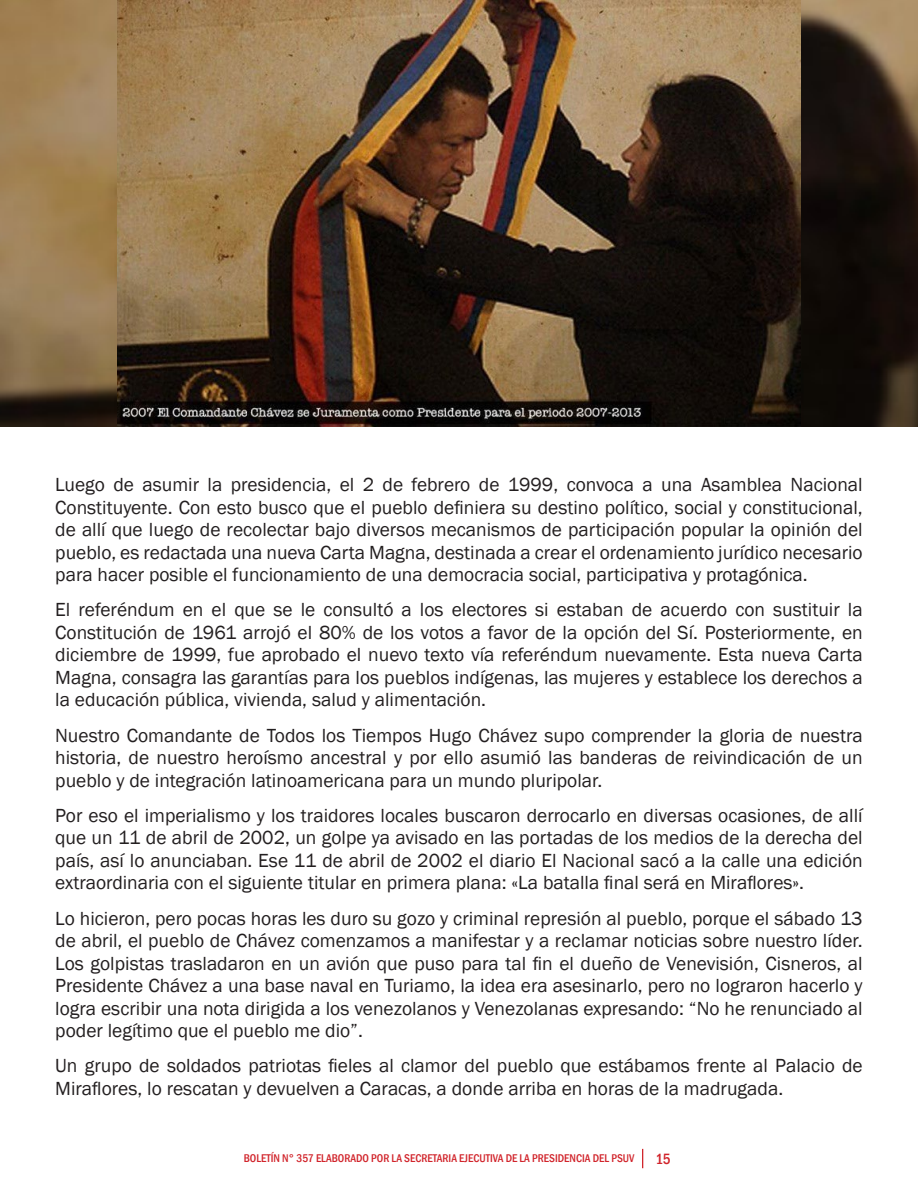
<style>
.page{position:relative;width:918px;height:1188px;background:#fff}
.page>*{position:absolute;margin:0;border:0;box-sizing:border-box;transform-origin:0 0}
.Estilo_de_párrafo_1{font:19.5px/22.5px "Franklin Gothic";color:#231f20;text-align:justify}
.t1{font:500 condensed 15.3px "Franklin Gothic";color:#d1232a}
.t2{font:500 condensed 11.55px "Franklin Gothic";color:#d1232a}
</style>
<div class="page">
<svg style="left:642px;top:1149px;width:1px;height:19px"></svg>
<img style="left:0;top:0;width:918px;height:427px">
<img style="left:118px;top:0;width:682px;height:427px">
<p class="Estilo_de_párrafo_1" style="left:55px;top:474px;width:809px">Luego de asumir la presidencia, el 2 de febrero de 1999, convoca a una Asamblea Nacional Constituyente. Con esto busco que el pueblo definiera su destino político, social y constitucional, de allí que luego de recolectar bajo diversos mecanismos de participación popular la opinión del pueblo, es redactada una nueva Carta Magna, destinada a crear el ordenamiento jurídico necesario para hacer posible el funcionamiento de una democracia social, participativa y protagónica.</p>
<p class="Estilo_de_párrafo_1" style="left:55px;top:599px;width:809px">El referéndum en el que se le consultó a los electores si estaban de acuerdo con sustituir la Constitución de 1961 arrojó el 80% de los votos a favor de la opción del Sí. Posteriormente, en diciembre de 1999, fue aprobado el nuevo texto vía referéndum nuevamente. Esta nueva Carta Magna, consagra las garantías para los pueblos indígenas, las mujeres y establece los derechos a la educación pública, vivienda, salud y alimentación.</p>
<p class="Estilo_de_párrafo_1" style="left:55px;top:724px;width:809px">Nuestro Comandante de Todos los Tiempos Hugo Chávez supo comprender la gloria de nuestra historia, de nuestro heroísmo ancestral y por ello asumió las banderas de reivindicación de un pueblo y de integración latinoamericana para un mundo pluripolar.</p>
<p class="Estilo_de_párrafo_1" style="left:55px;top:805px;width:809px">Por eso el imperialismo y los traidores locales buscaron derrocarlo en diversas ocasiones, de allí que un 11 de abril de 2002, un golpe ya avisado en las portadas de los medios de la derecha del país, así lo anunciaban. Ese 11 de abril de 2002 el diario El Nacional sacó a la calle una edición extraordinaria con el siguiente titular en primera plana: «La batalla final será en Miraflores».</p>
<p class="Estilo_de_párrafo_1" style="left:55px;top:907px;width:809px">Lo hicieron, pero pocas horas les duro su gozo y criminal represión al pueblo, porque el sábado 13 de abril, el pueblo de Chávez comenzamos a manifestar y a reclamar noticias sobre nuestro líder.<br>Los golpistas trasladaron en un avión que puso para tal fin el dueño de Venevisión, Cisneros, al Presidente Chávez a una base naval en Turiamo, la idea era asesinarlo, pero no lograron hacerlo y logra escribir una nota dirigida a los venezolanos y Venezolanas expresando: “No he renunciado al poder legítimo que el pueblo me dio”.</p>
<p class="Estilo_de_párrafo_1" style="left:55px;top:1055px;width:809px">Un grupo de soldados patriotas fieles al clamor del pueblo que estábamos frente al Palacio de<br>Miraflores, lo rescatan y devuelven a Caracas, a donde arriba en horas de la madrugada.</p>
<p class="t2" style="left:244px;top:1150px;width:392px">BOLETÍN N° 357 ELABORADO POR LA SECRETARIA EJECUTIVA DE LA PRESIDENCIA DEL PSUV</p>
<p class="t1" style="left:655px;top:1149px;width:17px">15</p>
</div>
